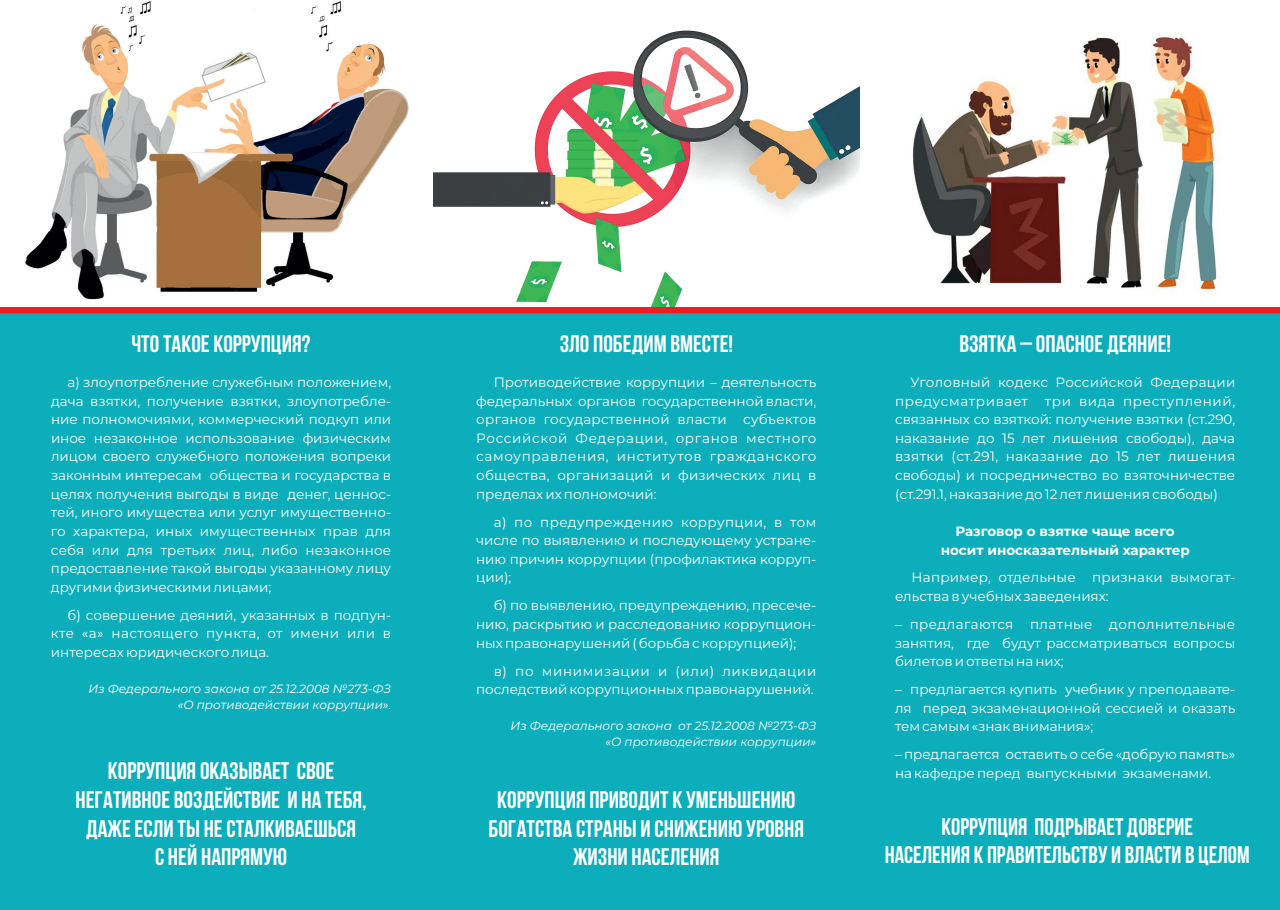
<style>
.page{position:relative;width:1280px;height:910px;background:#0caebc}
.page>*{position:absolute;margin:0;border:0;box-sizing:border-box;transform-origin:0 0}
.t1{font:700 24px/28.8px "Bebas Neue";color:#fff;text-align:center}
.t2{font:13.5px/18.6px "Montserrat";color:#fff;text-align:justify}
.t3{font:700 13.5px/18.6px "Montserrat";color:#fff;text-align:center}
.t4{font:13.5px/18.6px "Montserrat";letter-spacing:.02em;color:#fff}
.t5{font:italic 12px/16.5px "Montserrat";color:#fff;text-align:right}
</style>
<div class="page">
<img style="left:0;top:0;width:1280px;height:307px">
<div style="left:0;top:307px;width:1280px;height:6px;background:#ee1d23"></div>
<h1 class="t1" style="left:131px;top:331px;width:181px">Что такое коррупция?</h1>
<h1 class="t1" style="left:560px;top:331px;width:175px">Зло победим вместе!</h1>
<h1 class="t1" style="left:959px;top:331px;width:213px">Взятка – опасное деяние!</h1>
<p class="t2" style="left:51px;top:373px;width:342px;text-indent:17px">а) злоупотребление служебным положением, дача взятки, получение взятки, злоупотребле&shy;ние полномочиями, коммерческий подкуп или иное незаконное использование физическим лицом своего служебного положения вопреки законным интересам общества и государства в целях получения выгоды в виде денег, ценнос&shy;тей, иного имущества или услуг имущественно&shy;го характера, иных имущественных прав для себя или для третьих лиц, либо незаконное предоставление такой выгоды указанному лицу другими физическими лицами;</p>
<p class="t2" style="left:51px;top:606px;width:342px;text-indent:17px">б) совершение деяний, указанных в подпун&shy;кте «а» настоящего пункта, от имени или в интересах юридического лица.</p>
<p class="t5" style="left:89px;top:680px;width:304px">Из Федерального закона от 25.12.2008 №273-ФЗ «О противодействии коррупции».</p>
<h1 class="t1" style="left:75px;top:759px;width:293px">Коррупция оказывает свое негативное воздействие и на тебя, даже если ты не сталкиваешься<br>с ней напрямую</h1>
<p class="t2" style="left:476px;top:373px;width:342px;text-indent:18px">Противодействие коррупции – деятельность федеральных органов государственной власти, органов государственной власти субъектов Российской Федерации, органов местного самоуправления, институтов гражданского общества, организаций и физических лиц в пределах их полномочий:</p>
<p class="t2" style="left:476px;top:512px;width:342px;text-indent:18px">а) по предупреждению коррупции, в том числе по выявлению и последующему устране&shy;нию причин коррупции (профилактика корруп&shy;ции);</p>
<p class="t2" style="left:476px;top:596px;width:342px;text-indent:18px">б) по выявлению, предупреждению, пресече&shy;нию, раскрытию и расследованию коррупцион&shy;ных правонарушений ( борьба с коррупцией);</p>
<p class="t2" style="left:476px;top:661px;width:342px;text-align:right">в) по минимизации и (или) ликвидации последствий коррупционных правонарушений.</p>
<p class="t5" style="left:511px;top:717px;width:307px">Из Федерального закона от 25.12.2008 №273-ФЗ «О противодействии коррупции»</p>
<h1 class="t1" style="left:488px;top:787px;width:317px">Коррупция приводит к уменьшению богатства страны и снижению уровня жизни населения</h1>
<p class="t4" style="left:895px;top:373px;width:342px;text-indent:15px">Уголовный кодекс Российской Федерации предусматривает</p>
<p class="t2" style="left:895px;top:391px;width:342px;text-indent:150px">три вида преступлений, связанных со взяткой: получение взятки (ст.290, наказание до 15 лет лишения свободы), дача взятки (ст.291, наказание до 15 лет лишения свободы) и посредничество во взяточничестве (ст.291.1, наказание до 12 лет лишения свободы)</p>
<p class="t3" style="left:941px;top:522px;width:251px">Разговор о взятке чаще всего носит иносказательный характер</p>
<p class="t2" style="left:895px;top:568px;width:342px;text-indent:17px">Например, отдельные признаки вымогат&shy;ельства в учебных заведениях:</p>
<p class="t2" style="left:895px;top:615px;width:342px">– предлагаются платные дополнительные занятия, где будут рассматриваться вопросы билетов и ответы на них;</p>
<p class="t2" style="left:895px;top:680px;width:342px">– предлагается купить учебник у преподавате&shy;ля перед экзаменационной сессией и оказать тем самым «знак внимания»;</p>
<p class="t2" style="left:895px;top:745px;width:342px">– предлагается оставить о себе «добрую память» на кафедре перед выпускными экзаменами.</p>
<h1 class="t1" style="left:885px;top:814px;width:367px">Коррупция подрывает доверие<br>населения к правительству и власти в целом</h1>
</div>
